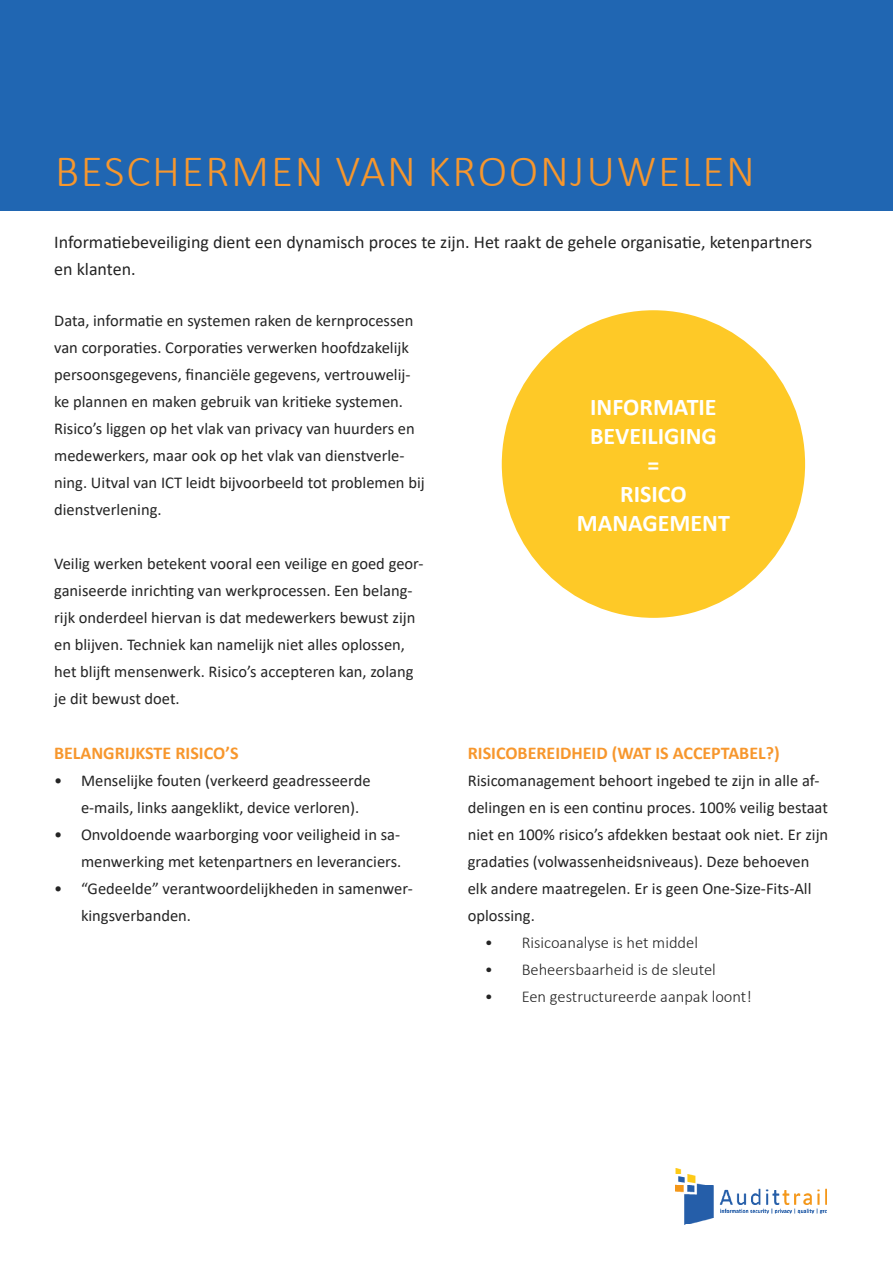
<style>
.page{position:relative;width:893px;height:1263px;background:#fff}
.page>*{position:absolute;margin:0;border:0;box-sizing:border-box;transform-origin:0 0}
.t1{font:300 45px "Calibri";letter-spacing:.04em;color:#f7972d}
.t2{font:700 24px "Calibri";color:#fff}
.t3{font:18px/27px "Calibri";color:#242424}
.t4{font:700 18px "Calibri";color:#f7972d}
.t5{font:16.5px/27px "Calibri";color:#242424}
.t6{font:300 16.5px "Calibri";color:#242424}
</style>
<div class="page">
<div style="left:0;top:0;width:893px;height:210px;background:#2066b2"></div>
<img style="left:675px;top:1168px;width:151px;height:57px">
<div style="left:502px;top:310px;width:303px;height:308px;background:#fec927;border-radius:50%"></div>
<p class="t1" style="left:55px;top:143px;width:701px">BESCHERMEN VAN KROONJUWELEN</p>
<p class="t3" style="left:54px;top:228px;width:759px">Informatiebeveiliging dient een dynamisch proces te zijn. Het raakt de gehele organisatie, ketenpartners en klanten.</p>
<p class="t5" style="left:54px;top:306px;width:372px">Data, informatie en systemen raken de kernprocessen van corporaties. Corporaties verwerken hoofdzakelijk persoonsgegevens, financiële gegevens, vertrouwelij&shy;ke plannen en maken gebruik van kritieke systemen.<br>Risico’s liggen op het vlak van privacy van huurders en medewerkers, maar ook op het vlak van dienstverle&shy;ning. Uitval van ICT leidt bijvoorbeeld tot problemen bij dienstverlening.</p>
<p class="t5" style="left:54px;top:549px;width:371px">Veilig werken betekent vooral een veilige en goed geor&shy;ganiseerde inrichting van werkprocessen. Een belang&shy;rijk onderdeel hiervan is dat medewerkers bewust zijn en blijven. Techniek kan namelijk niet alles oplossen, het blijft mensenwerk. Risico’s accepteren kan, zolang je dit bewust doet.</p>
<p class="t4" style="left:54px;top:740px;width:186px">BELANGRIJKSTE RISICO’S</p>
<p class="t5" style="left:81px;top:766px;width:291px;text-indent:-27px">• Menselijke fouten (verkeerd geadresseerde e-mails, links aangeklikt, device verloren).</p>
<p class="t5" style="left:54px;top:820px;width:349px;text-align:right">• Onvoldoende waarborging voor veiligheid in sa&shy;menwerking met ketenpartners en leveranciers.</p>
<p class="t5" style="left:81px;top:874px;width:333px;text-indent:-27px">• “Gedeelde” verantwoordelijkheden in samenwer&shy;kingsverbanden.</p>
<p class="t2" style="left:590px;top:390px;width:128px">INFORMATIE</p>
<p class="t2" style="left:590px;top:419px;width:128px">BEVEILIGING</p>
<p class="t2" style="left:647px;top:448px;width:13px">=</p>
<p class="t2" style="left:620px;top:477px;width:68px">RISICO</p>
<p class="t2" style="left:577px;top:506px;width:154px">MANAGEMENT</p>
<p class="t4" style="left:468px;top:740px;width:313px">RISICOBEREIDHEID (WAT IS ACCEPTABEL?)</p>
<p class="t5" style="left:468px;top:766px;width:362px">Risicomanagement behoort ingebed te zijn in alle af&shy;delingen en is een continu proces. 100% veilig bestaat niet en 100% risico’s afdekken bestaat ook niet. Er zijn gradaties (volwassenheidsniveaus). Deze behoeven elk andere maatregelen. Er is geen One-Size-Fits-All oplossing.</p>
<p class="t6" style="left:485px;top:932px;width:215px">• Risicoanalyse is het middel</p>
<p class="t6" style="left:485px;top:959px;width:233px">• Beheersbaarheid is de sleutel</p>
<p class="t6" style="left:485px;top:986px;width:268px">• Een gestructureerde aanpak loont!</p>
</div>
